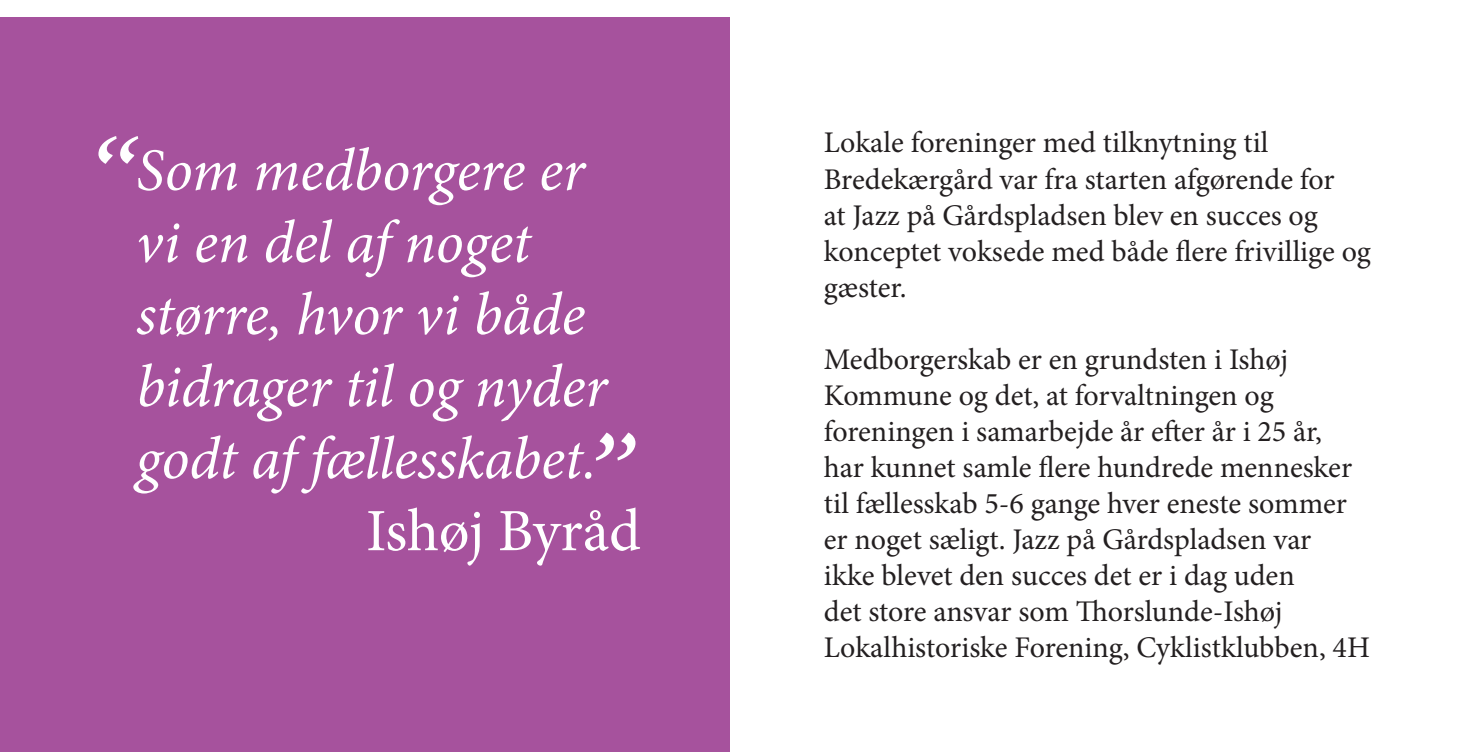
<style>
.page{position:relative;width:1460px;height:752px;background:#fff}
.page>*{position:absolute;margin:0;border:0;box-sizing:border-box;transform-origin:0 0}
.t1{font:90px "Script MT Bold";color:#fff}
.t2{font:italic 60px/72px "Minion Pro";letter-spacing:-.005em;color:#fff}
.t3{font:60px "Minion Pro";letter-spacing:-.005em;color:#fff}
.t4{font:30px/36px "Minion Pro";color:#231f20}
</style>
<div class="page">
<div style="left:0;top:17px;width:730px;height:734px;background:#a6529d"></div>
<p class="t1" style="left:96px;top:113px;width:45px">“</p>
<p class="t2" style="left:136px;top:134px;width:473px">Som medborgere er vi en del af noget større, hvor vi både bidrager til og nyder godt af fællesskabet.</p>
<p class="t3" style="left:366px;top:490px;width:276px">Ishøj Byråd</p>
<p class="t1" style="left:594px;top:409px;width:45px">”</p>
<p class="t4" style="left:824px;top:125px;width:549px">Lokale foreninger med tilknytning til Bredekærgård var fra starten afgørende for<br>at Jazz på Gårdspladsen blev en succes og konceptet voksede med både flere frivillige og gæster.</p>
<p class="t4" style="left:824px;top:341px;width:548px">Medborgerskab er en grundsten i Ishøj Kommune og det, at forvaltningen og foreningen i samarbejde år efter år i 25 år,<br>har kunnet samle flere hundrede mennesker til fællesskab 5-6 gange hver eneste sommer er noget sæligt. Jazz på Gårdspladsen var<br>ikke blevet den succes det er i dag uden<br>det store ansvar som Thorslunde-Ishøj Lokalhistoriske Forening, Cyklistklubben, 4H</p>
</div>
